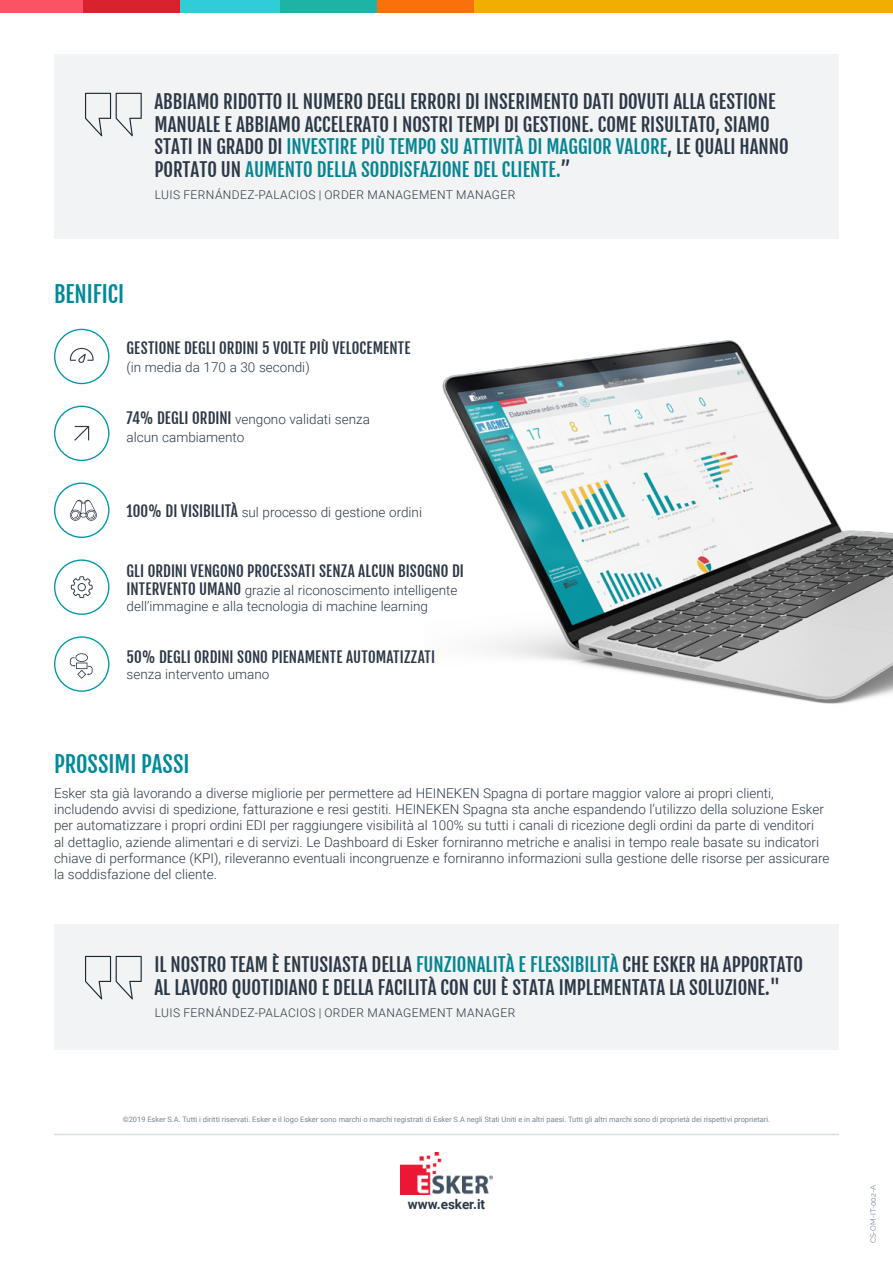
<style>
.page{position:relative;width:893px;height:1263px;background:#fff}
.page>*{position:absolute;margin:0;border:0;box-sizing:border-box;transform-origin:0 0}
.t1{font:22.35px "Fjalla One";color:#00899a}
.t2{font:18.75px/22.5px "Fjalla One";color:#2b3846}
.t3{font:15px "Fjalla One";letter-spacing:.01em;color:#2b3846}
.t4{font:300 13.5px/16.2px "Roboto";color:#2b3846}
.t5{font:700 13.5px "Roboto";color:#2b3846}
.t6{font:300 12px "Roboto";letter-spacing:.035em;color:#2b3846}
.t7{font:7.5px "Roboto";color:#758693}
.t8{font:7.5px "Raleway";color:#758592}
.s1{color:#068491}
.s2{font-family:"Fjalla One";font-weight:400;font-size:15px}
</style>
<div class="page">
<div style="left:0;top:0;width:83px;height:12px;background:#fb5363"></div>
<div style="left:83px;top:0;width:97px;height:12px;background:#d8232e"></div>
<div style="left:180px;top:0;width:100px;height:12px;background:#30cdd7"></div>
<div style="left:280px;top:0;width:97px;height:12px;background:#1db3a5"></div>
<div style="left:377px;top:0;width:97px;height:12px;background:#f8710c"></div>
<div style="left:474px;top:0;width:419px;height:12px;background:#f2ae00"></div>
<div style="left:54px;top:54px;width:785px;height:184px;background:#eceff0"></div>
<div style="left:54px;top:924px;width:785px;height:125px;background:#eceff0"></div>
<svg style="left:85px;top:93px;width:57px;height:43px"></svg>
<svg style="left:85px;top:956px;width:57px;height:43px"></svg>
<hr style="left:54px;top:1134px;width:785px;height:1px;background:#d8dfe1">
<img style="left:400px;top:1152px;width:92px;height:43px">
<svg style="left:71px;top:576px;width:22px;height:22px"></svg>
<div style="left:54px;top:329px;width:55px;height:55px;border:1px solid #0097aa;border-radius:50%"></div>
<div style="left:54px;top:406px;width:55px;height:55px;border:1px solid #0097aa;border-radius:50%"></div>
<div style="left:54px;top:482px;width:55px;height:56px;border:1px solid #0097aa;border-radius:50%"></div>
<div style="left:54px;top:559px;width:55px;height:56px;border:1px solid #0097aa;border-radius:50%"></div>
<svg style="left:70px;top:348px;width:24px;height:15px"></svg>
<div style="left:54px;top:636px;width:55px;height:56px;border:1px solid #0097aa;border-radius:50%"></div>
<img style="left:442px;top:340px;width:451px;height:364px">
<svg style="left:74px;top:426px;width:15px;height:15px"></svg>
<svg style="left:70px;top:653px;width:23px;height:26px"></svg>
<svg style="left:70px;top:500px;width:27px;height:21px"></svg>
<p class="t2" style="left:154px;top:91px;width:636px">ABBIAMO RIDOTTO IL NUMERO DEGLI ERRORI DI INSERIMENTO DATI DOVUTI ALLA GESTIONE MANUALE E ABBIAMO ACCELERATO I NOSTRI TEMPI DI GESTIONE. COME RISULTATO, SIAMO STATI IN GRADO DI <span class="s1">INVESTIRE PIÙ TEMPO SU ATTIVITÀ DI MAGGIOR VALORE</span>, LE QUALI HANNO PORTATO UN <span class="s1">AUMENTO DELLA SODDISFAZIONE DEL CLIENTE.</span>”</p>
<p class="t6" style="left:155px;top:187px;width:362px">LUIS FERNÁNDEZ-PALACIOS | ORDER MANAGEMENT MANAGER</p>
<h1 class="t1" style="left:54px;top:280px;width:72px">BENIFICI</h1>
<p class="t3" style="left:127px;top:339px;width:285px">GESTIONE DEGLI ORDINI 5 VOLTE PIÙ VELOCEMENTE</p>
<p class="t4" style="left:127px;top:359px;width:185px">(in media da 170 a 30 secondi)</p>
<p class="t4" style="left:127px;top:409px;width:245px;line-height:18px"><span class="s2">74% DEGLI ORDINI</span> vengono validati senza alcun cambiamento</p>
<p class="t4" style="left:127px;top:503px;width:297px"><span class="s2">100% DI VISIBILITÀ</span> sul processo di gestione ordini</p>
<p class="t3" style="left:127px;top:561px;width:339px">GLI ORDINI VENGONO PROCESSATI SENZA ALCUN BISOGNO DI</p>
<p class="t4" style="left:127px;top:581px;width:332px"><span class="s2">INTERVENTO UMANO</span> grazie al riconoscimento intelligente dell’immagine e alla tecnologia di machine learning</p>
<p class="t3" style="left:127px;top:647px;width:310px">50% DEGLI ORDINI SONO PIENAMENTE AUTOMATIZZATI</p>
<p class="t4" style="left:127px;top:665px;width:144px">senza intervento umano</p>
<h1 class="t1" style="left:54px;top:751px;width:137px">PROSSIMI PASSI</h1>
<p class="t4" style="left:54px;top:785px;width:777px">Esker sta già lavorando a diverse migliorie per permettere ad HEINEKEN Spagna di portare maggior valore ai propri clienti, includendo avvisi di spedizione, fatturazione e resi gestiti. HEINEKEN Spagna sta anche espandendo l’utilizzo della soluzione Esker per automatizzare i propri ordini EDI per raggiungere visibilità al 100% su tutti i canali di ricezione degli ordini da parte di venditori<br>al dettaglio, aziende alimentari e di servizi. Le Dashboard di Esker forniranno metriche e analisi in tempo reale basate su indicatori chiave di performance (KPI), rileveranno eventuali incongruenze e forniranno informazioni sulla gestione delle risorse per assicurare la soddisfazione del cliente.</p>
<h2 class="t2" style="left:154px;top:954px;width:650px">IL NOSTRO TEAM È ENTUSIASTA DELLA <span class="s1">FUNZIONALITÀ E FLESSIBILITÀ</span> CHE ESKER HA APPORTATO<br>AL LAVORO QUOTIDIANO E DELLA FACILITÀ CON CUI È STATA IMPLEMENTATA LA SOLUZIONE."</h2>
<p class="t6" style="left:155px;top:1005px;width:362px">LUIS FERNÁNDEZ-PALACIOS | ORDER MANAGEMENT MANAGER</p>
<p class="t7" style="left:123px;top:1114px;width:649px">©2019 Esker S.A. Tutti i diritti riservati. Esker e il logo Esker sono marchi o marchi registrati di Esker S.A negli Stati Uniti e in altri paesi. Tutti gli altri marchi sono di proprietà dei rispettivi proprietari.</p>
<p class="t5" style="left:408px;top:1194px;width:79px">www.esker.it</p>
<p class="t8" style="left:869px;top:1243px;width:60px;rotate:-90deg">CS-OM-IT-002-A</p>
</div>
